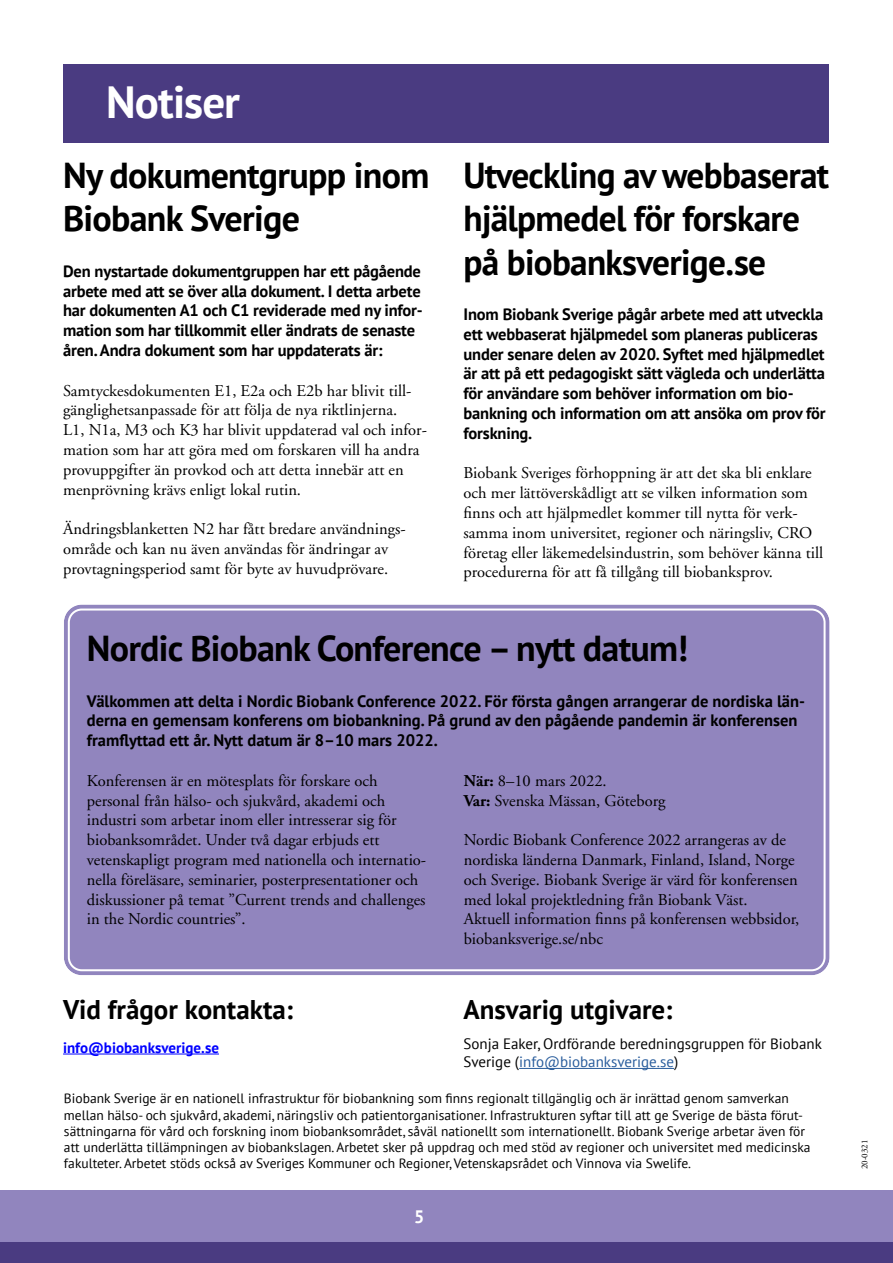
<style>
.page{position:relative;width:893px;height:1263px;background:#fff}
.page>*{position:absolute;margin:0;border:0;box-sizing:border-box;transform-origin:0 0}
.t1{font:700 45px "PT Sans";letter-spacing:-.02em;color:#fff}
.t2{font:700 36px/43.2px "PT Sans";letter-spacing:-.02em;color:#000}
.t3{font:700 27px "PT Sans";color:#000}
.t4{font:700 18px "PT Sans";color:#fff}
.t5{font:16.5px/19.8px "Adobe Garamond";color:#000}
.t6{font:700 16.5px/19.8px "PT Sans";letter-spacing:-.01em;color:#000}
.t7{font:15px/18px "PT Sans";color:#000}
.t8{font:700 15px "PT Sans";color:#00f}
.t9{font:13.5px/16.2px "PT Sans";color:#000}
.t10{font:9px "Adobe Garamond";color:#000}
.s1{font-weight:700}
.s2{color:#275b9b}
</style>
<div class="page">
<div style="left:0;top:1242px;width:893px;height:21px;background:#4a3b81"></div>
<div style="left:0;top:1191px;width:893px;height:51px;background:#9185be"></div>
<div style="left:64px;top:64px;width:765px;height:78px;background:#4a3b81"></div>
<div style="left:64px;top:604px;width:766px;height:371px;background:#9185be;border-radius:18px"></div>
<div style="left:58px;top:598px;width:778px;height:383px;border:6px solid #fff;border-radius:21px"></div>
<div style="left:68px;top:608px;width:758px;height:363px;border:2px solid #fff;border-radius:13px"></div>
<hr style="left:63px;top:1054px;width:156px;height:1px;background:#00f">
<hr style="left:519px;top:1068px;width:155px;height:1px;background:#275b9b">
<h1 class="t1" style="left:106px;top:72px;width:135px">Notiser</h1>
<h2 class="t2" style="left:63px;top:153px;width:368px">Ny dokumentgrupp inom<br>Biobank Sverige</h2>
<p class="t6" style="left:63px;top:261px;width:361px">Den nystartade dokumentgruppen har ett pågående arbete med att se över alla dokument. I detta arbete har dokumenten A1 och C1 reviderade med ny infor&shy;mation som har tillkommit eller ändrats de senaste åren. Andra dokument som har uppdaterats är:</p>
<p class="t5" style="left:63px;top:381px;width:365px">Samtyckesdokumenten E1, E2a och E2b har blivit till&shy;gänglighetsanpassade för att följa de nya riktlinjerna.<br>L1, N1a, M3 och K3 har blivit uppdaterad val och infor&shy;mation som har att göra med om forskaren vill ha andra provuppgifter än provkod och att detta innebär att en menprövning krävs enligt lokal rutin.</p>
<p class="t5" style="left:63px;top:519px;width:343px">Ändringsblanketten N2 har fått bredare användnings&shy;område och kan nu även användas för ändringar av provtagningsperiod samt för byte av huvudprövare.</p>
<h2 class="t2" style="left:463px;top:153px;width:367px">Utveckling av webbaserat hjälpmedel för forskare på biobanksverige.se</h2>
<p class="t6" style="left:463px;top:304px;width:364px">Inom Biobank Sverige pågår arbete med att utveckla ett webbaserat hjälpmedel som planeras publiceras under senare delen av 2020. Syftet med hjälpmedlet är att på ett pedagogiskt sätt vägleda och underlätta för användare som behöver information om bio&shy;bankning och information om att ansöka om prov för forskning.</p>
<p class="t5" style="left:463px;top:464px;width:361px">Biobank Sveriges förhoppning är att det ska bli enklare och mer lättöverskådligt att se vilken information som finns och att hjälpmedlet kommer till nytta för verk&shy;samma inom universitet, regioner och näringsliv, CRO företag eller läkemedelsindustrin, som behöver känna till procedurerna för att få tillgång till biobanksprov.</p>
<h2 class="t2" style="left:87px;top:626px;width:603px">Nordic Biobank Conference – nytt datum!</h2>
<p class="t6" style="left:87px;top:691px;width:720px">Välkommen att delta i Nordic Biobank Conference 2022. För första gången arrangerar de nordiska län&shy;derna en gemensam konferens om biobankning. På grund av den pågående pandemin är konferensen framflyttad ett år. Nytt datum är 8–10 mars 2022.</p>
<p class="t5" style="left:87px;top:771px;width:341px">Konferensen är en mötesplats för forskare och personal från hälso- och sjukvård, akademi och industri som arbetar inom eller intresserar sig för biobanksområdet. Under två dagar erbjuds ett vetenskapligt program med nationella och internatio&shy;nella föreläsare, seminarier, posterpresentationer och diskussioner på temat ”Current trends and challenges in the Nordic countries”.</p>
<p class="t5" style="left:464px;top:771px;width:203px"><span class="s1">När:</span> 8–10 mars 2022.<br><span class="s1">Var:</span> Svenska Mässan, Göteborg</p>
<p class="t5" style="left:464px;top:830px;width:337px">Nordic Biobank Conference 2022 arrangeras av de nordiska länderna Danmark, Finland, Island, Norge och Sverige. Biobank Sverige är värd för konferensen med lokal projektledning från Biobank Väst.<br>Aktuell information finns på konferensen webbsidor, biobanksverige.se/nbc</p>
<h3 class="t3" style="left:63px;top:991px;width:232px">Vid frågor kontakta:</h3>
<p class="t8" style="left:63px;top:1038px;width:157px">info@biobanksverige.se</p>
<h3 class="t3" style="left:463px;top:991px;width:211px">Ansvarig utgivare:</h3>
<p class="t7" style="left:463px;top:1035px;width:360px">Sonja Eaker, Ordförande beredningsgruppen för Biobank<br>Sverige (<span class="s2">info@biobanksverige.se</span>)</p>
<p class="t9" style="left:64px;top:1090px;width:748px">Biobank Sverige är en nationell infrastruktur för biobankning som finns regionalt tillgänglig och är inrättad genom samverkan mellan hälso- och sjukvård, akademi, näringsliv och patientorganisationer. Infrastrukturen syftar till att ge Sverige de bästa förut&shy;sättningarna för vård och forskning inom biobanksområdet, såväl nationellt som internationellt. Biobank Sverige arbetar även för att underlätta tillämpningen av biobankslagen. Arbetet sker på uppdrag och med stöd av regioner och universitet med medicinska fakulteter. Arbetet stöds också av Sveriges Kommuner och Regioner, Vetenskapsrådet och Vinnova via Swelife.</p>
<p class="t4" style="left:414px;top:1205px;width:12px">5</p>
<p class="t10" style="left:860px;top:1169px;width:31px;rotate:-90deg">20-0321</p>
</div>
